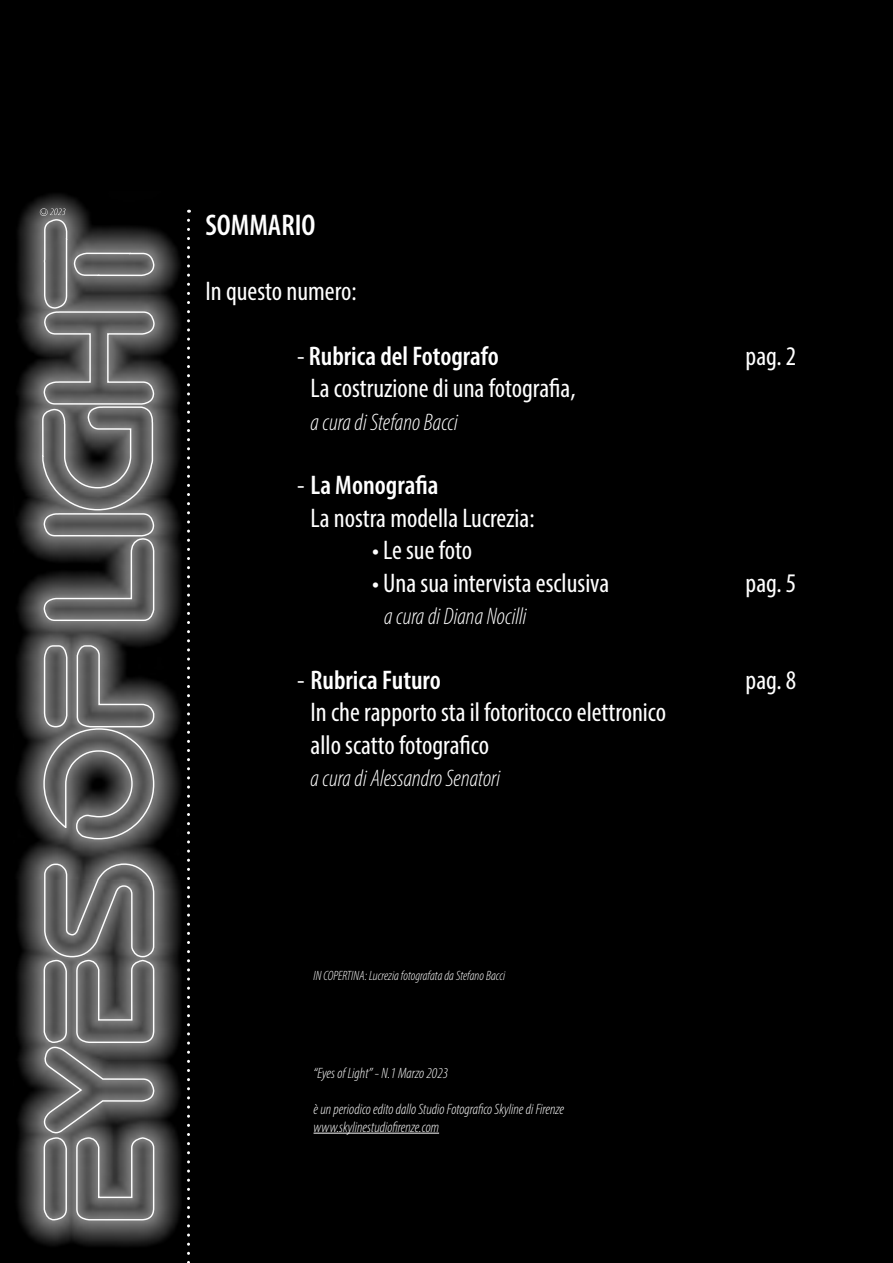
<style>
.page{position:relative;width:893px;height:1263px;background:#000}
.page>*{position:absolute;margin:0;border:0;box-sizing:border-box;transform-origin:0 0}
.t1{font:600 condensed 30px "Myriad Pro";color:#fff}
.t2{font:condensed 27px/32.4px "Myriad Pro";color:#fff}
.t3{font:600 condensed 27px "Myriad Pro";color:#fff}
.t4{font:italic 300 condensed 24px "Myriad Pro";color:#fff}
.t5{font:italic 300 condensed 15px/18px "Myriad Pro";color:#fff}
.t6{font:italic 300 condensed 13.5px "Myriad Pro";color:#fff}
.s1{font-weight:400}
.s2{font-weight:600}
</style>
<div class="page">
<hr style="left:314px;top:1133px;width:125px;height:1px;background:#fff">
<svg style="left:187px;top:220px;width:3px;height:1043px"></svg>
<svg style="left:16px;top:194px;width:164px;height:1052px"></svg>
<svg style="left:41px;top:218px;width:114px;height:1003px;background:#656565"></svg>
<svg style="left:40px;top:208px;width:25px;height:8px"></svg>
<p class="t1" style="left:206px;top:207px;width:111px">SOMMARIO</p>
<p class="t2" style="left:206px;top:274px;width:153px">In questo numero:</p>
<p class="t3" style="left:297px;top:339px;width:203px"><span class="s1">-</span> Rubrica del Fotografo</p>
<p class="t2" style="left:746px;top:339px;width:52px">pag. 2</p>
<p class="t2" style="left:311px;top:372px;width:267px">La costruzione di una fotografia,</p>
<p class="t4" style="left:311px;top:407px;width:149px">a cura di Stefano Bacci</p>
<p class="t2" style="left:311px;top:469px;width:226px;text-indent:-14px">- <span class="s2">La Monografia<br></span>La nostra modella Lucrezia:</p>
<p class="t2" style="left:372px;top:534px;width:102px">• Le sue foto</p>
<p class="t2" style="left:372px;top:566px;width:239px">• Una sua intervista esclusiva</p>
<p class="t2" style="left:746px;top:566px;width:52px">pag. 5</p>
<p class="t4" style="left:384px;top:602px;width:144px">a cura di Diana Nocilli</p>
<p class="t3" style="left:297px;top:663px;width:145px"><span class="s1">-</span> Rubrica Futuro</p>
<p class="t2" style="left:746px;top:663px;width:52px">pag. 8</p>
<p class="t2" style="left:311px;top:696px;width:357px">In che rapporto sta il fotoritocco elettronico allo scatto fotografico</p>
<p class="t4" style="left:311px;top:764px;width:191px">a cura di Alessandro Senatori</p>
<p class="t6" style="left:314px;top:968px;width:193px">IN COPERTINA: Lucrezia fotografata da Stefano Bacci</p>
<p class="t5" style="left:314px;top:1063px;width:136px">“Eyes of Light” - N.1 Marzo 2023</p>
<p class="t5" style="left:314px;top:1099px;width:252px">è un periodico edito dallo Studio Fotografico Skyline di Firenze www.skylinestudiofirenze.com</p>
</div>
